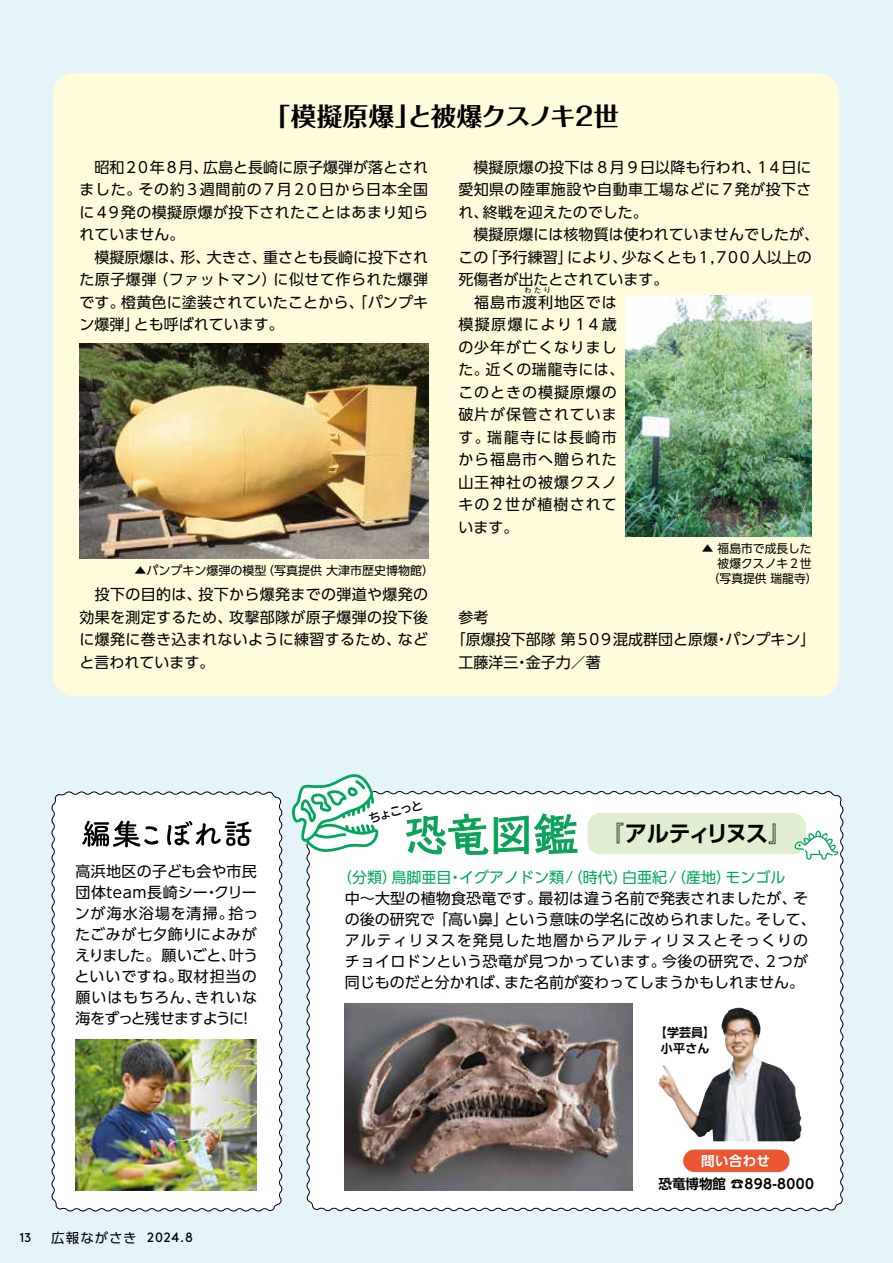
<style>
.page{position:relative;width:893px;height:1263px;background:#e5f4f9}
.page>*{position:absolute;margin:0;border:0;box-sizing:border-box;transform-origin:0 0}
.t1{font:700 25.5px "Folk Pro";letter-spacing:-.055em;color:#000}
.t2{font:700 22.5px "UD Shin Go Pro De";letter-spacing:-.11em;color:#000}
.t3{font:15px/22.5px "UD Shin Go Pro";letter-spacing:.02em;color:#000}
.t4{font:15px/22.5px "UD Shin Go Pro";letter-spacing:.065em;color:#000}
.t5{font:15px "UD Shin Go Pro";color:#00a75b}
.t6{font:15px "UD Shin Go Pro";color:#000}
.t7{font:700 13.5px "UD Shin Go Pro De";letter-spacing:.03em;color:#000}
.t8{font:13.5px "UD Shin Go Pro";letter-spacing:.075em;color:#000}
.t9{font:700 13.5px "UD Shin Go Pro De";letter-spacing:.025em;color:#fff}
.t10{font:12.75px "Brown Std";color:#000}
.t11{font:12px "UD Shin Go Pro";color:#000}
.t12{font:700 12px/15.8px "UD Shin Go Pro De";letter-spacing:.01em;color:#000;text-align:center}
.t13{font:500 12px "UD Shin M Go Pro";color:#000}
.t14{font:7.5px "UD Shin Go Pro";color:#000}
.s1{font-family:"Brown Std"}
</style>
<div class="page">
<div style="left:306px;top:791px;width:538px;height:421px;background:#fff"></div>
<svg style="left:406px;top:814px;width:171px;height:40px;background:#8bd3b0"></svg>
<svg style="left:291px;top:774px;width:87px;height:79px"></svg>
<div style="left:588px;top:813px;width:218px;height:41px;background:#e1edd0;border-radius:13px"></div>
<svg style="left:795px;top:830px;width:43px;height:30px"></svg>
<div style="left:683px;top:1149px;width:106px;height:23px;background:#ea5532;border-radius:11px"></div>
<div style="left:51px;top:791px;width:232px;height:421px;background:#fff"></div>
<svg style="left:82px;top:821px;width:170px;height:26px;background:#a9a9a9"></svg>
<div style="left:53px;top:73px;width:786px;height:623px;background:#fffcdb;border-radius:21px"></div>
<img style="left:658px;top:1008px;width:144px;height:133px">
<img style="left:75px;top:1040px;width:182px;height:150px">
<img style="left:345px;top:1004px;width:288px;height:187px">
<img style="left:625px;top:295px;width:187px;height:242px">
<img style="left:79px;top:343px;width:349px;height:215px">
<h1 class="t1" style="left:265px;top:94px;width:356px">「模擬原爆」と被爆クスノキ２世</h1>
<p class="t3" style="left:458px;top:155px;width:362px">　模擬原爆の投下は８月９日以降も行われ、14日に愛知県の陸軍施設や自動車工場などに7発が投下され、終戦を迎えたのでした。<br>　模擬原爆には核物質は使われていませんでしたが、この「予行練習」により、少なくとも1,700人以上の死傷者が出たとされています。</p>
<p class="t3" style="left:79px;top:155px;width:350px">　昭和20年8月、広島と長崎に原子爆弾が落とされました。その約 3 週間前の 7 月 2 0 日から日本全国に49発の模擬原爆が投下されたことはあまり知られていません。<br>　模擬原爆は、形、大きさ、重さとも長崎に投下された原子爆弾（ファットマン）に似せて作られた爆弾です。橙黄色に塗装されていたことから、「パンプキン爆弾」とも呼ばれています。</p>
<p class="t14" style="left:524px;top:284px;width:28px">わたり</p>
<p class="t4" style="left:458px;top:313px;width:168px">模擬原爆により14歳の少年が亡くなりました。近くの瑞龍寺には、このときの模擬原爆の破片が保管されています。瑞龍寺には長崎市から福島市へ贈られた山王神社の被爆クスノキの2世が植樹されています。</p>
<p class="t4" style="left:458px;top:290px;width:160px">　福島市渡利地区では</p>
<p class="t11" style="left:135px;top:561px;width:301px">▲パンプキン爆弾の模型（写真提供 大津市歴史博物館）</p>
<p class="t3" style="left:79px;top:583px;width:350px;text-align:justify">　投下の目的は、投下から爆発までの弾道や爆発の効果を測定するため、攻撃部隊が原子爆弾の投下後に爆発に巻き込まれないように練習するため、などと言われています。</p>
<p class="t11" style="left:702px;top:538px;width:111px">▲ 福島市で成長した</p>
<p class="t11" style="left:718px;top:553px;width:96px">被爆クスノキ２世</p>
<p class="t11" style="left:708px;top:568px;width:111px">（写真提供 瑞龍寺）</p>
<p class="t3" style="left:458px;top:605px;width:31px">参考</p>
<p class="t6" style="left:451px;top:627px;width:366px">「原爆投下部隊 第509混成群団と原爆・パンプキン」</p>
<p class="t3" style="left:458px;top:650px;width:144px">工藤洋三・金子力／著</p>
<p class="t13" style="left:366px;top:809px;width:57px;rotate:-15deg">ちょこっと</p>
<h2 class="t2" style="left:602px;top:815px;width:191px">『アルティリヌス』</h2>
<p class="t3" style="left:75px;top:860px;width:185px;line-height:21px;text-align:justify">高浜地区の子ども会や市民団体team長崎シー・クリーンが海水浴場を清掃。拾ったごみが七夕飾りによみがえりました。 願いごと、叶うといいですね。取材担当の願いはもちろん、きれいな海をずっと残せますように！</p>
<p class="t10" style="left:19px;top:1230px;width:14px">13</p>
<p class="t8" style="left:51px;top:1226px;width:143px">広報ながさき <span class="s1">2024.8</span></p>
<p class="t5" style="left:337px;top:865px;width:450px">（分類）鳥脚亜目・イグアノドン類/（時代）白亜紀/（産地）モンゴル</p>
<p class="t3" style="left:345px;top:888px;width:472px;line-height:21px">中～大型の植物食恐竜です。最初は違う名前で発表されましたが、その後の研究で 「高い鼻」という意味の学名に改められました。そして、アルティリヌスを発見した地層からアルティリヌスとそっくりのチョイロドンという恐竜が見つかっています。今後の研究で、2つが同じものだと分かれば、また名前が変わってしまうかもしれません。</p>
<p class="t12" style="left:655px;top:1024px;width:62px">【学芸員】小平さん</p>
<p class="t9" style="left:701px;top:1150px;width:70px">問い合わせ</p>
<p class="t7" style="left:658px;top:1173px;width:157px">恐竜博物館 ☎898-8000</p>
</div>
